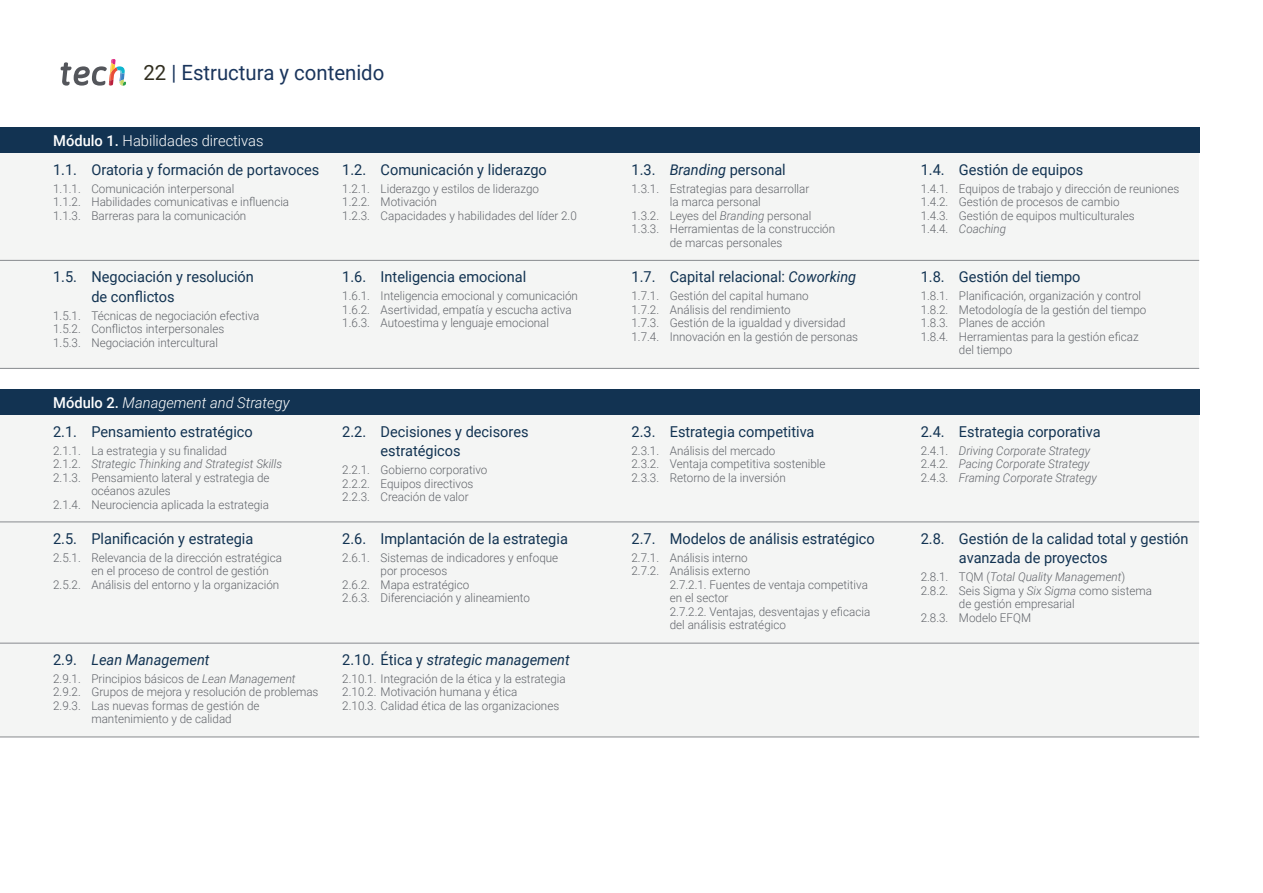
<style>
.page{position:relative;width:1263px;height:893px;background:#fff}
.page>*{position:absolute;margin:0;border:0;box-sizing:border-box;transform-origin:0 0}
.t1{font:21px "Roboto";color:#1a355c}
.t2{font:15px/19.5px "Roboto";color:#123352}
.t3{font:italic 15px "Roboto";color:#123352}
.t4{font:300 15px "Roboto";color:#fff}
.t5{font:italic 300 15px "Roboto";color:#fff}
.t6{font:300 12px/13.5px "Roboto";color:#61646a}
.t7{font:italic 300 12px/13.5px "Roboto";color:#61646a}
.s1{color:#312e20}
.s2{font-weight:500}
.s3{font-weight:500;font-style:normal}
.s4{font-style:normal}
.s5{font-style:italic}
</style>
<div class="page">
<div style="left:0;top:153px;width:1199px;height:216px;background:#f4f5f4"></div>
<div style="left:0;top:415px;width:1199px;height:322px;background:#f4f5f4"></div>
<div style="left:0;top:128px;width:1199px;height:25px;background:#123352"></div>
<div style="left:0;top:389px;width:1199px;height:26px;background:#123352"></div>
<hr style="left:0;top:368px;width:1199px;height:1px;background:#878a8e">
<hr style="left:0;top:522px;width:1199px;height:1px;background:#878a8e">
<hr style="left:0;top:643px;width:1199px;height:1px;background:#878a8e">
<hr style="left:0;top:260px;width:1199px;height:1px;background:#878a8e">
<hr style="left:0;top:737px;width:1199px;height:1px;background:#878a8e">
<svg style="left:61px;top:59px;width:65px;height:27px"></svg>
<h1 class="t1" style="left:144px;top:57px;width:242px"><span class="s1">22</span> | Estructura y contenido</h1>
<p class="t4" style="left:53px;top:130px;width:212px"><span class="s2">Módulo 1.</span> Habilidades directivas</p>
<p class="t2" style="left:53px;top:159px;width:268px">1.1. Oratoria y formación de portavoces</p>
<p class="t6" style="left:53px;top:181px;width:238px">1.1.1. Comunicación interpersonal<br>1.1.2. Habilidades comunicativas e influencia<br>1.1.3. Barreras para la comunicación</p>
<p class="t2" style="left:91px;top:267px;width:164px;text-indent:-38px">1.5. Negociación y resolución de conflictos</p>
<p class="t6" style="left:53px;top:308px;width:208px">1.5.1. Técnicas de negociación efectiva<br>1.5.2. Conflictos interpersonales<br>1.5.3. Negociación intercultural</p>
<p class="t5" style="left:53px;top:392px;width:238px"><span class="s3">Módulo 2.</span> Management and Strategy</p>
<p class="t2" style="left:53px;top:421px;width:201px">2.1. Pensamiento estratégico</p>
<p class="t6" style="left:53px;top:443px;width:175px">2.1.1. La estrategia y su finalidad</p>
<p class="t7" style="left:53px;top:457px;width:231px"><span class="s4">2.1.2.</span> Strategic Thinking and Strategist Skills</p>
<p class="t6" style="left:53px;top:470px;width:218px">2.1.3. Pensamiento lateral y estrategia de</p>
<p class="t6" style="left:91px;top:484px;width:81px">océanos azules</p>
<p class="t6" style="left:53px;top:497px;width:217px">2.1.4. Neurociencia aplicada la estrategia</p>
<p class="t2" style="left:53px;top:528px;width:202px">2.5. Planificación y estrategia</p>
<p class="t6" style="left:53px;top:550px;width:230px">2.5.1. Relevancia de la dirección estratégica</p>
<p class="t6" style="left:91px;top:564px;width:179px">en el proceso de control de gestión</p>
<p class="t6" style="left:53px;top:577px;width:228px">2.5.2. Análisis del entorno y la organización</p>
<p class="t3" style="left:53px;top:649px;width:158px"><span class="s4">2.9.</span> Lean Management</p>
<p class="t6" style="left:53px;top:671px;width:244px">2.9.1. Principios básicos de <span class="s5">Lean Management</span></p>
<p class="t6" style="left:53px;top:685px;width:267px">2.9.2. Grupos de mejora y resolución de problemas</p>
<p class="t6" style="left:53px;top:698px;width:208px">2.9.3. Las nuevas formas de gestión de</p>
<p class="t6" style="left:91px;top:712px;width:142px">mantenimiento y de calidad</p>
<p class="t2" style="left:342px;top:159px;width:206px">1.2. Comunicación y liderazgo</p>
<p class="t6" style="left:342px;top:181px;width:236px">1.2.1. Liderazgo y estilos de liderazgo<br>1.2.2. Motivación<br>1.2.3. Capacidades y habilidades del líder 2.0</p>
<p class="t2" style="left:342px;top:267px;width:186px">1.6. Inteligencia emocional</p>
<p class="t6" style="left:342px;top:289px;width:237px">1.6.1. Inteligencia emocional y comunicación<br>1.6.2. Asertividad, empatía y escucha activa<br>1.6.3. Autoestima y lenguaje emocional</p>
<p class="t2" style="left:381px;top:421px;width:149px;text-indent:-38px">2.2. Decisiones y decisores estratégicos</p>
<p class="t6" style="left:342px;top:463px;width:147px">2.2.1. Gobierno corporativo<br>2.2.2. Equipos directivos<br>2.2.3. Creación de valor</p>
<p class="t2" style="left:342px;top:528px;width:227px">2.6. Implantación de la estrategia</p>
<p class="t6" style="left:342px;top:550px;width:217px">2.6.1. Sistemas de indicadores y enfoque</p>
<p class="t6" style="left:381px;top:564px;width:68px">por procesos</p>
<p class="t6" style="left:342px;top:577px;width:129px">2.6.2. Mapa estratégico</p>
<p class="t6" style="left:342px;top:591px;width:189px">2.6.3. Diferenciación y alineamiento</p>
<p class="t3" style="left:342px;top:649px;width:229px"><span class="s4">2.10. Ética y</span> strategic management</p>
<p class="t6" style="left:342px;top:671px;width:225px">2.10.1. Integración de la ética y la estrategia<br>2.10.2. Motivación humana y ética<br>2.10.3. Calidad ética de las organizaciones</p>
<p class="t2" style="left:631px;top:159px;width:156px">1.3. <span class="s5">Branding</span> personal</p>
<p class="t6" style="left:631px;top:181px;width:179px">1.3.1. Estrategias para desarrollar</p>
<p class="t6" style="left:670px;top:195px;width:93px">la marca personal</p>
<p class="t6" style="left:631px;top:208px;width:181px">1.3.2. Leyes del <span class="s5">Branding</span> personal</p>
<p class="t6" style="left:631px;top:222px;width:205px">1.3.3. Herramientas de la construcción</p>
<p class="t6" style="left:670px;top:235px;width:114px">de marcas personales</p>
<p class="t2" style="left:631px;top:267px;width:226px">1.7. Capital relacional: <span class="s5">Coworking</span></p>
<p class="t6" style="left:631px;top:289px;width:228px">1.7.1. Gestión del capital humano<br>1.7.2. Análisis del rendimiento<br>1.7.3. Gestión de la igualdad y diversidad 1.7.4. Innovación en la gestión de personas</p>
<p class="t2" style="left:631px;top:421px;width:185px">2.3. Estrategia competitiva</p>
<p class="t6" style="left:631px;top:443px;width:195px">2.3.1. Análisis del mercado<br>2.3.2. Ventaja competitiva sostenible<br>2.3.3. Retorno de la inversión</p>
<p class="t2" style="left:631px;top:528px;width:245px">2.7. Modelos de análisis estratégico</p>
<p class="t6" style="left:631px;top:550px;width:118px">2.7.1. Análisis interno</p>
<p class="t6" style="left:631px;top:564px;width:120px">2.7.2. Análisis externo</p>
<p class="t6" style="left:670px;top:577px;width:200px">2.7.2.1. Fuentes de ventaja competitiva</p>
<p class="t6" style="left:670px;top:591px;width:60px">en el sector</p>
<p class="t6" style="left:670px;top:604px;width:202px">2.7.2.2. Ventajas, desventajas y eficacia</p>
<p class="t6" style="left:670px;top:618px;width:118px">del análisis estratégico</p>
<p class="t2" style="left:921px;top:159px;width:164px">1.4. Gestión de equipos</p>
<p class="t6" style="left:921px;top:181px;width:260px">1.4.1. Equipos de trabajo y dirección de reuniones 1.4.2. Gestión de procesos de cambio<br>1.4.3. Gestión de equipos multiculturales<br>1.4.4. <span class="s5">Coaching</span></p>
<p class="t2" style="left:921px;top:267px;width:161px">1.8. Gestión del tiempo</p>
<p class="t6" style="left:921px;top:289px;width:222px">1.8.1. Planificación, organización y control</p>
<p class="t6" style="left:921px;top:302px;width:227px">1.8.2. Metodología de la gestión del tiempo</p>
<p class="t6" style="left:921px;top:316px;width:126px">1.8.3. Planes de acción</p>
<p class="t6" style="left:921px;top:329px;width:220px">1.8.4. Herramientas para la gestión eficaz</p>
<p class="t6" style="left:959px;top:343px;width:55px">del tiempo</p>
<p class="t2" style="left:921px;top:421px;width:182px">2.4. Estrategia corporativa</p>
<p class="t7" style="left:921px;top:443px;width:178px"><span class="s4">2.4.1.</span> Driving Corporate Strategy<br><span class="s4">2.4.2.</span> Pacing Corporate Strategy<br><span class="s4">2.4.3.</span> Framing Corporate Strategy</p>
<p class="t2" style="left:959px;top:528px;width:231px;text-indent:-38px">2.8. Gestión de la calidad total y gestión avanzada de proyectos</p>
<p class="t7" style="left:921px;top:570px;width:206px"><span class="s4">2.8.1. TQM (</span>Total Quality Management<span class="s4">)</span></p>
<p class="t6" style="left:921px;top:583px;width:233px">2.8.2. Seis Sigma y <span class="s5">Six Sigma</span> como sistema</p>
<p class="t6" style="left:959px;top:597px;width:117px">de gestión empresarial</p>
<p class="t6" style="left:921px;top:610px;width:112px">2.8.3. Modelo EFQM</p>
</div>
